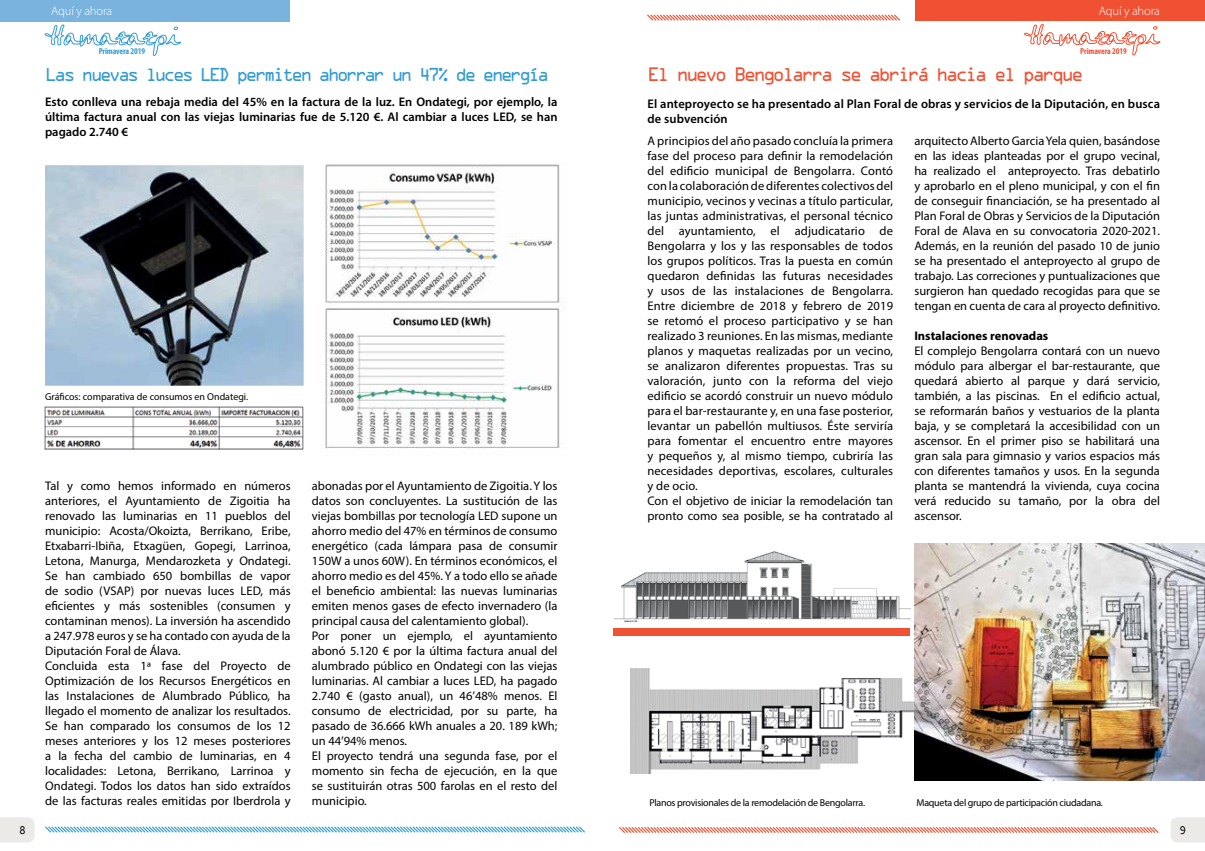
<style>
.page{position:relative;width:1205px;height:851px;background:#fff}
.page>*{position:absolute;margin:0;border:0;box-sizing:border-box;transform-origin:0 0}
.t1{font:17.5px "OCRA Std";letter-spacing:-.17em;color:#f05133}
.t2{font:16.88px "OCRA Std";letter-spacing:-.18em;color:#329cd2}
.t3{font:12.5px/15px "Myriad Pro";color:#000}
.t4{font:600 12.5px/15px "Myriad Pro";letter-spacing:.01em;color:#000;text-align:justify}
.t5{font:700 12.5px "Myriad Pro";color:#000}
.t6{font:300 12.5px "Myriad Pro";letter-spacing:-.01em;color:#fff}
.t7{font:11.25px "Monotypecom";color:#000}
.t8{font:10px "Myriad Pro";letter-spacing:-.025em;color:#000}
.t9{font:10px "Myriad Pro";color:#000}
.t10{font:700 condensed 8.75px "Myriad Pro";letter-spacing:-.01em;color:#f05133}
.t11{font:700 condensed 8.75px "Myriad Pro";letter-spacing:-.01em;color:#329cd2}
</style>
<div class="page">
<img style="left:325px;top:164px;width:237px;height:285px">
<svg style="left:45px;top:826px;width:540px;height:7px"></svg>
<svg style="left:1024px;top:24px;width:136px;height:31px"></svg>
<div style="left:915px;top:0;width:290px;height:21px;background:#f05133"></div>
<svg style="left:1171px;top:817px;width:34px;height:25px"></svg>
<svg style="left:0;top:817px;width:35px;height:25px"></svg>
<div style="left:0;top:0;width:289px;height:21px;background:#79b3de"></div>
<svg style="left:619px;top:827px;width:540px;height:6px"></svg>
<svg style="left:647px;top:14px;width:253px;height:7px"></svg>
<svg style="left:45px;top:25px;width:136px;height:31px"></svg>
<img style="left:46px;top:166px;width:256px;height:218px">
<div style="left:41px;top:161px;width:266px;height:228px;border:4px solid #fff"></div>
<img style="left:44px;top:406px;width:260px;height:44px">
<img style="left:630px;top:668px;width:283px;height:105px">
<div style="left:866px;top:753px;width:48px;height:51px;background:#fff"></div>
<div style="left:686px;top:651px;width:155px;height:31px;background:#fff"></div>
<div style="left:819px;top:642px;width:95px;height:35px;background:#fff"></div>
<img style="left:614px;top:551px;width:296px;height:72px">
<div style="left:614px;top:628px;width:296px;height:7px;background:#f05133"></div>
<img style="left:914px;top:543px;width:291px;height:237px">
<p class="t6" style="left:51px;top:3px;width:63px">Aquí y ahora</p>
<p class="t11" style="left:99px;top:46px;width:48px">Primavera 2019</p>
<p class="t6" style="left:1099px;top:3px;width:63px">Aquí y ahora</p>
<p class="t10" style="left:1080px;top:45px;width:48px">Primavera 2019</p>
<h2 class="t2" style="left:45px;top:67px;width:506px">Las nuevas luces LED permiten ahorrar un 47% de energía</h2>
<h1 class="t1" style="left:647px;top:67px;width:438px">El nuevo Bengolarra se abrirá hacia el parque</h1>
<p class="t4" style="left:647px;top:96px;width:514px">El anteproyecto se ha presentado al Plan Foral de obras y servicios de la Diputación, en busca de subvención</p>
<p class="t4" style="left:45px;top:94px;width:514px">Esto conlleva una rebaja media del 45% en la factura de la luz. En Ondategi, por ejemplo, la última factura anual con las viejas luminarias fue de 5.120 €. Al cambiar a luces LED, se han pagado 2.740 €</p>
<p class="t3" style="left:647px;top:133px;width:247px">A principios del año pasado concluía la primera fase del proceso para definir la remodelación del edificio municipal de Bengolarra. Contó con la colaboración de diferentes colectivos del municipio, vecinos y vecinas a título particular, las juntas administrativas, el personal técnico del ayuntamiento, el adjudicatario de Bengolarra y los y las responsables de todos los grupos políticos. Tras la puesta en común quedaron definidas las futuras necesidades y usos de las instalaciones de Bengolarra.<br>Entre diciembre de 2018 y febrero de 2019 se retomó el proceso participativo y se han realizado 3 reuniones. En las mismas, mediante planos y maquetas realizadas por un vecino, se analizaron diferentes propuestas. Tras su valoración, junto con la reforma del viejo edificio se acordó construir un nuevo módulo para el bar-restaurante y, en una fase posterior, levantar un pabellón multiusos. Éste serviría para fomentar el encuentro entre mayores y pequeños y, al mismo tiempo, cubriría las necesidades deportivas, escolares, culturales y de ocio.<br>Con el objetivo de iniciar la remodelación tan pronto como sea posible, se ha contratado al</p>
<p class="t3" style="left:914px;top:133px;width:247px;text-align:justify">arquitecto Alberto Garcia Yela quien, basándose en las ideas planteadas por el grupo vecinal, ha realizado el anteproyecto. Tras debatirlo y aprobarlo en el pleno municipal, y con el fin de conseguir financiación, se ha presentado al Plan Foral de Obras y Servicios de la Diputación Foral de Alava en su convocatoria 2020-2021.<br>Además, en la reunión del pasado 10 de junio se ha presentado el anteproyecto al grupo de trabajo. Las correciones y puntualizaciones que surgieron han quedado recogidas para que se tengan en cuenta de cara al proyecto definitivo.</p>
<p class="t5" style="left:914px;top:327px;width:136px">Instalaciones renovadas</p>
<p class="t3" style="left:914px;top:343px;width:247px;text-align:justify">El complejo Bengolarra contará con un nuevo módulo para albergar el bar-restaurante, que quedará abierto al parque y dará servicio, también, a las piscinas. En el edificio actual, se reformarán baños y vestuarios de la planta baja, y se completará la accesibilidad con un ascensor. En el primer piso se habilitará una gran sala para gimnasio y varios espacios más con diferentes tamaños y usos. En la segunda planta se mantendrá la vivienda, cuya cocina verá reducido su tamaño, por la obra del ascensor.</p>
<p class="t9" style="left:45px;top:390px;width:205px">Gráficos: comparativa de consumos en Ondategi.</p>
<p class="t3" style="left:45px;top:478px;width:247px">Tal y como hemos informado en números anteriores, el Ayuntamiento de Zigoitia ha renovado las luminarias en 11 pueblos del municipio: Acosta/Okoizta, Berrikano, Eribe, Etxabarri-Ibiña, Etxagüen, Gopegi, Larrinoa, Letona, Manurga, Mendarozketa y Ondategi.<br>Se han cambiado 650 bombillas de vapor de sodio (VSAP) por nuevas luces LED, más eficientes y más sostenibles (consumen y contaminan menos). La inversión ha ascendido a 247.978 euros y se ha contado con ayuda de la Diputación Foral de Álava.<br>Concluida esta 1ª fase del Proyecto de Optimización de los Recursos Energéticos en las Instalaciones de Alumbrado Público, ha llegado el momento de analizar los resultados.<br>Se han comparado los consumos de los 12 meses anteriores y los 12 meses posteriores a la fecha del cambio de luminarias, en 4 localidades: Letona, Berrikano, Larrinoa y Ondategi. Todos los datos han sido extraídos de las facturas reales emitidas por Iberdrola y</p>
<p class="t3" style="left:312px;top:478px;width:247px">abonadas por el Ayuntamiento de Zigoitia. Y los datos son concluyentes. La sustitución de las viejas bombillas por tecnología LED supone un ahorro medio del 47% en términos de consumo energético (cada lámpara pasa de consumir 150W a unos 60W). En términos económicos, el ahorro medio es del 45%. Y a todo ello se añade el beneficio ambiental: las nuevas luminarias emiten menos gases de efecto invernadero (la principal causa del calentamiento global).<br>Por poner un ejemplo, el ayuntamiento abonó 5.120 € por la última factura anual del alumbrado público en Ondategi con las viejas luminarias. Al cambiar a luces LED, ha pagado 2.740 € (gasto anual), un 46’48% menos. El consumo de electricidad, por su parte, ha pasado de 36.666 kWh anuales a 20. 189 kWh; un 44’94% menos.<br>El proyecto tendrá una segunda fase, por el momento sin fecha de ejecución, en la que se sustituirán otras 500 farolas en el resto del municipio.</p>
<p class="t8" style="left:649px;top:796px;width:217px">Planos provisionales de la remodelación de Bengolarra.</p>
<p class="t8" style="left:916px;top:796px;width:188px">Maqueta del grupo de participación ciudadana.</p>
<p class="t7" style="left:19px;top:823px;width:8px">8</p>
<p class="t7" style="left:1179px;top:823px;width:8px">9</p>
</div>
